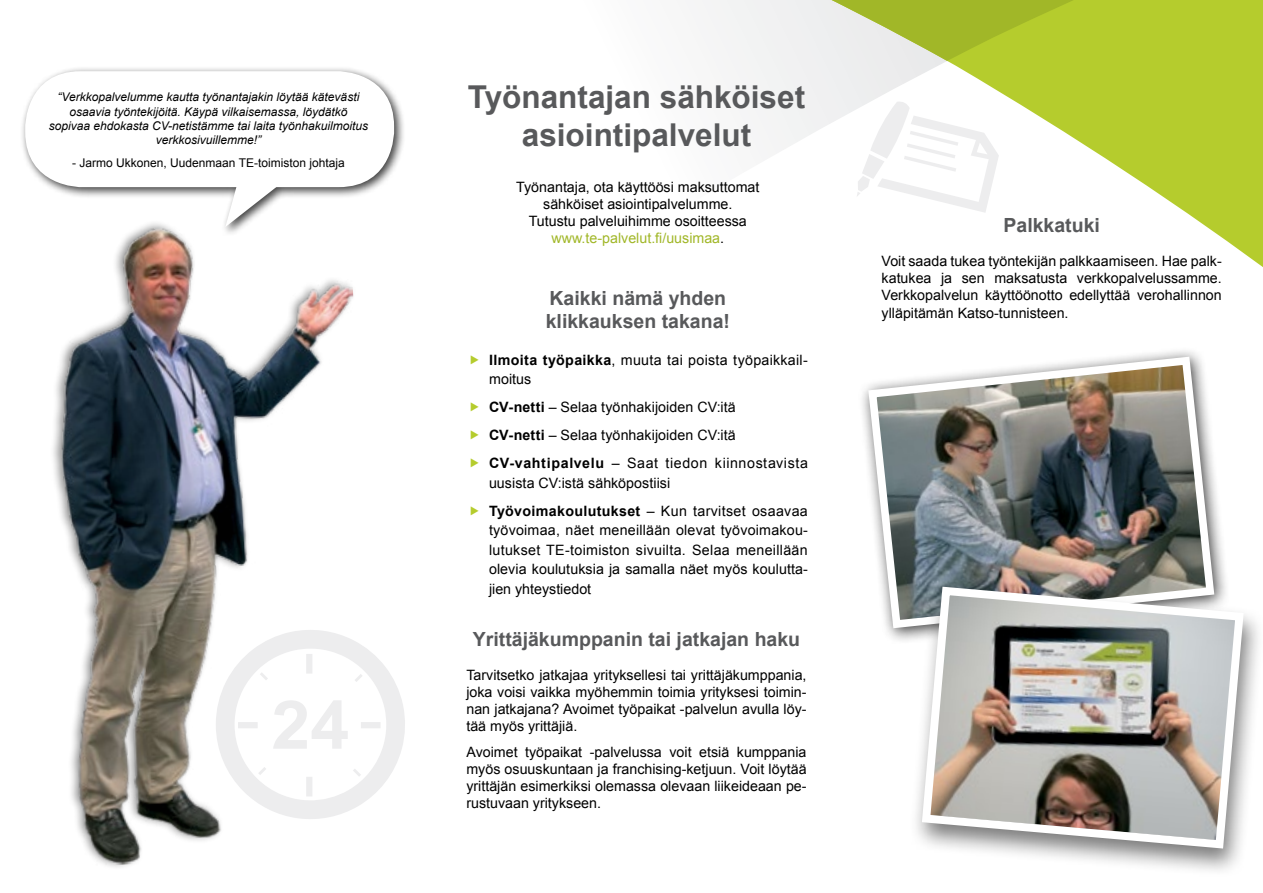
<style>
.page{position:relative;width:1263px;height:893px;background:#fff}
.page>*{position:absolute;margin:0;border:0;box-sizing:border-box;transform-origin:0 0}
.t1{font:700 31.5px/37.8px "Arial";color:#58595b;text-align:center}
.t2{font:700 19.5px/23.4px "Arial";color:#58595b}
.t3{font:14.25px/17.1px "Arial";color:#000;text-align:justify}
.t4{font:italic 12px/14.4px "Arial";color:#000;text-align:center}
.t5{font:12px "Arial";color:#000}
.s1{color:#a1b728}
.s2{font-weight:700}
</style>
<div class="page">
<svg style="left:731px;top:61px;width:532px;height:206px"></svg>
<svg style="left:702px;top:0;width:561px;height:61px;fill:#b5cc2d"></svg>
<div style="left:858px;top:347px;width:372px;height:298px;background:#000;opacity:.75"></div>
<img style="left:864px;top:352px;width:354px;height:280px">
<svg style="left:857px;top:101px;width:142px;height:112px"></svg>
<svg style="left:380px;top:661px;width:25px;height:127px"></svg>
<div style="left:20px;top:66px;width:386px;height:171px;background:#000;opacity:.75"></div>
<svg style="left:225px;top:187px;width:52px;height:32px"></svg>
<div style="left:25px;top:71px;width:369px;height:116px;background:#fff;border-radius:55px"></div>
<img style="left:51px;top:219px;width:329px;height:647px">
<div style="left:909px;top:582px;width:354px;height:295px;background:#000;opacity:.52"></div>
<img style="left:917px;top:582px;width:331px;height:271px">
<p class="t4" style="left:49px;top:90px;width:321px">“Verkkopalvelumme kautta työnantajakin löytää kätevästi osaavia työntekijöitä. Käypä vilkaisemassa, löydätkö sopivaa ehdokasta CV-netistämme tai laita työnhakuilmoitus verkkosivuillemme!”</p>
<p class="t5" style="left:72px;top:155px;width:274px">- Jarmo Ukkonen, Uudenmaan TE-toimiston johtaja</p>
<h1 class="t1" style="left:468px;top:79px;width:339px">Työnantajan sähköiset asiointipalvelut</h1>
<p class="t3" style="left:516px;top:179px;width:245px;text-align:center">Työnantaja, ota käyttöösi maksuttomat sähköiset asiointipalvelumme.<br>Tutustu palveluihimme osoitteessa <span class="s1">www.te-palvelut.fi/uusimaa</span>.</p>
<h2 class="t2" style="left:546px;top:287px;width:186px">Kaikki nämä yhden klikkauksen takana!</h2>
<p class="t3" style="left:489px;top:350px;width:320px;line-height:19.5px"><span class="s2">Ilmoita työpaikka</span>, muuta tai poista työpaikkail&shy;moitus</p>
<p class="t3" style="left:489px;top:393px;width:320px;line-height:28px;text-align:left"><span class="s2">CV-netti</span> – Selaa työnhakijoiden CV:itä<br><span class="s2">CV-netti</span> – Selaa työnhakijoiden CV:itä<br><span class="s2">CV-vahtipalvelu</span> – Saat tiedon kiinnostavista</p>
<p class="t3" style="left:489px;top:469px;width:320px;line-height:28px">uusista CV:istä sähköpostiisi<br><span class="s2">Työvoimakoulutukset</span> – Kun tarvitset osaavaa</p>
<p class="t3" style="left:489px;top:521px;width:320px;line-height:19.5px">työvoimaa, näet meneillään olevat työvoimakou&shy;lutukset TE-toimiston sivuilta. Selaa meneillään olevia koulutuksia ja samalla näet myös koulutta&shy;jien yhteystiedot</p>
<h2 class="t2" style="left:473px;top:628px;width:329px">Yrittäjäkumppanin tai jatkajan haku</h2>
<p class="t3" style="left:466px;top:666px;width:342px">Tarvitsetko jatkajaa yrityksellesi tai yrittäjäkumppania, joka voisi vaikka myöhemmin toimia yrityksesi toimin&shy;nan jatkajana? Avoimet työpaikat -palvelun avulla löy&shy;tää myös yrittäjiä.</p>
<p class="t3" style="left:466px;top:743px;width:342px">Avoimet työpaikat -palvelussa voit etsiä kumppania myös osuuskuntaan ja franchising-ketjuun. Voit löytää yrittäjän esimerkiksi olemassa olevaan liikeideaan pe&shy;rustuvaan yritykseen.</p>
<h2 class="t2" style="left:1003px;top:214px;width:98px">Palkkatuki</h2>
<p class="t3" style="left:882px;top:253px;width:342px">Voit saada tukea työntekijän palkkaamiseen. Hae palk&shy;katukea ja sen maksatusta verkkopalvelussamme.<br>Verkkopalvelun käyttöönotto edellyttää verohallinnon ylläpitämän Katso-tunnisteen.</p>
</div>
